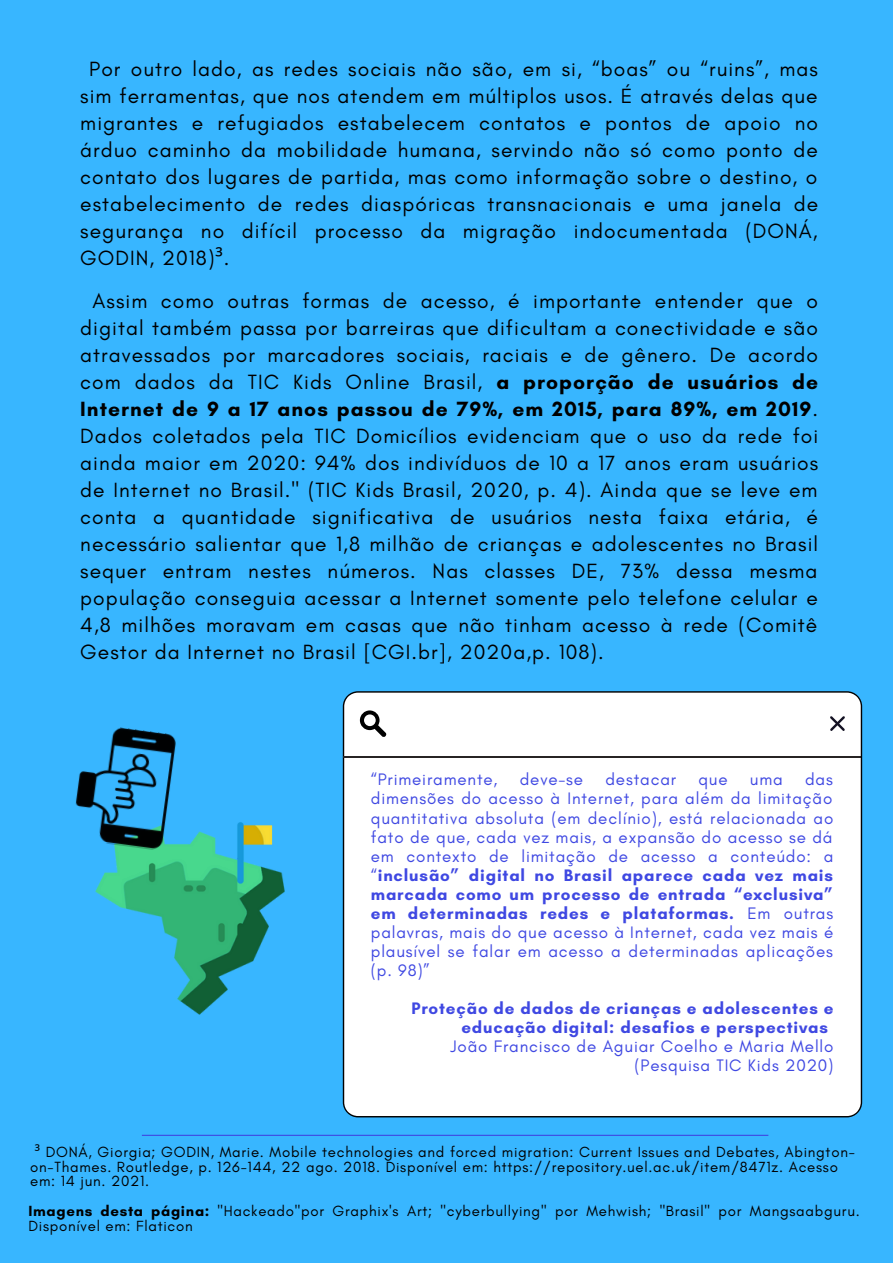
<style>
.page{position:relative;width:893px;height:1264px;background:#fff}
.page>*{position:absolute;margin:0;border:0;box-sizing:border-box;transform-origin:0 0}
.t1{font:21px/27px "Glacial Indifference";letter-spacing:.05em;color:#000;text-align:justify}
.t2{font:16.95px/19px "Glacial Indifference";letter-spacing:.05em;color:#3f48e2;text-align:justify}
.t3{font:700 16.95px/19px "Glacial Indifference";letter-spacing:.05em;color:#3f48e2}
.t4{font:15px/14.5px "Glacial Indifference";letter-spacing:.05em;color:#000}
.s1{font-family:"Noto Sans"}
.s2{font-weight:700}
</style>
<div class="page">
<div style="left:0;top:0;width:892px;height:1262px;background:#38b6ff"></div>
<hr style="left:142px;top:1134px;width:626px;height:1px;background:#3f48e2">
<img style="left:95px;top:822px;width:190px;height:193px">
<img style="left:75px;top:727px;width:115px;height:125px">
<div style="left:343px;top:691px;width:519px;height:426px;background:#fff"></div>
<svg style="left:829px;top:716px;width:15px;height:15px"></svg>
<svg style="left:360px;top:710px;width:26px;height:27px"></svg>
<hr style="left:343px;top:756px;width:518px;height:2px;background:#272424">
<p class="t1" style="left:80px;top:55px;width:739px;text-indent:9px">Por outro lado, as redes sociais não são, em si, “boas” ou “ruins”, mas sim ferramentas, que nos atendem em múltiplos usos. É através delas que migrantes e refugiados estabelecem contatos e pontos de apoio no árduo caminho da mobilidade humana, servindo não só como ponto de contato dos lugares de partida, mas como informação sobre o destino, o estabelecimento de redes diaspóricas transnacionais e uma janela de segurança no difícil processo da migração indocumentada (DONÁ, GODIN, 2018)<span class="s1">³</span>.</p>
<p class="t1" style="left:80px;top:287px;width:739px;text-indent:12px">Assim como outras formas de acesso, é importante entender que o digital também passa por barreiras que dificultam a conectividade e são atravessados por marcadores sociais, raciais e de gênero. De acordo com dados da TIC Kids Online Brasil, <span class="s2">a proporção de usuários de Internet de 9 a 17 anos passou de 79%, em 2015, para 89%, em 2019</span>.<br>Dados coletados pela TIC Domicílios evidenciam que o uso da rede foi ainda maior em 2020: 94% dos indivíduos de 10 a 17 anos eram usuários de Internet no Brasil." (TIC Kids Brasil, 2020, p. 4). Ainda que se leve em conta a quantidade significativa de usuários nesta faixa etária, é necessário salientar que 1,8 milhão de crianças e adolescentes no Brasil sequer entram nestes números. Nas classes DE, 73% dessa mesma população conseguia acessar a Internet somente pelo telefone celular e 4,8 milhões moravam em casas que não tinham acesso à rede (Comitê Gestor da Internet no Brasil [CGI.br], 2020a,p. 108).</p>
<p class="t2" style="left:371px;top:770px;width:128px">“Primeiramente,</p>
<p class="t2" style="left:519px;top:770px;width:65px">deve-se</p>
<p class="t2" style="left:605px;top:770px;width:72px">destacar</p>
<p class="t2" style="left:698px;top:770px;width:31px">que</p>
<p class="t2" style="left:749px;top:770px;width:34px">uma</p>
<p class="t2" style="left:371px;top:770px;width:464px;text-indent:434px">das dimensões do acesso à Internet, para além da limitação quantitativa absoluta (em declínio), está relacionada ao fato de que, cada vez mais, a expansão do acesso se dá em contexto de limitação de acesso a conteúdo: a “<span class="s2">inclusão” digital no Brasil aparece cada vez mais marcada como um processo de entrada “exclusiva” em determinadas redes e plataformas.</span> Em outras palavras, mais do que acesso à Internet, cada vez mais é plausível se falar em acesso a determinadas aplicações (p. 98)”</p>
<p class="t3" style="left:461px;top:998px;width:373px;text-indent:-50px">Proteção de dados de crianças e adolescentes e educação digital: desafios e perspectivas</p>
<p class="t2" style="left:450px;top:1036px;width:384px;text-align:right">João Francisco de Aguiar Coelho e Maria Mello (Pesquisa TIC Kids 2020)</p>
<p class="t4" style="left:30px;top:1144px;width:826px;text-indent:5px"><span class="s1">³</span> DONÁ, Giorgia; GODIN, Marie. Mobile technologies and forced migration: Current Issues and Debates, Abington&shy;on-Thames. Routledge, p. 126-144, 22 ago. 2018. Disponível em: https://repository.uel.ac.uk/item/8471z. Acesso em: 14 jun. 2021.</p>
<p class="t4" style="left:28px;top:1203px;width:832px"><span class="s2">Imagens desta página:</span> "Hackeado"por Graphix's Art; "cyberbullying" por Mehwish; "Brasil" por Mangsaabguru.<br>Disponível em: Flaticon</p>
</div>
